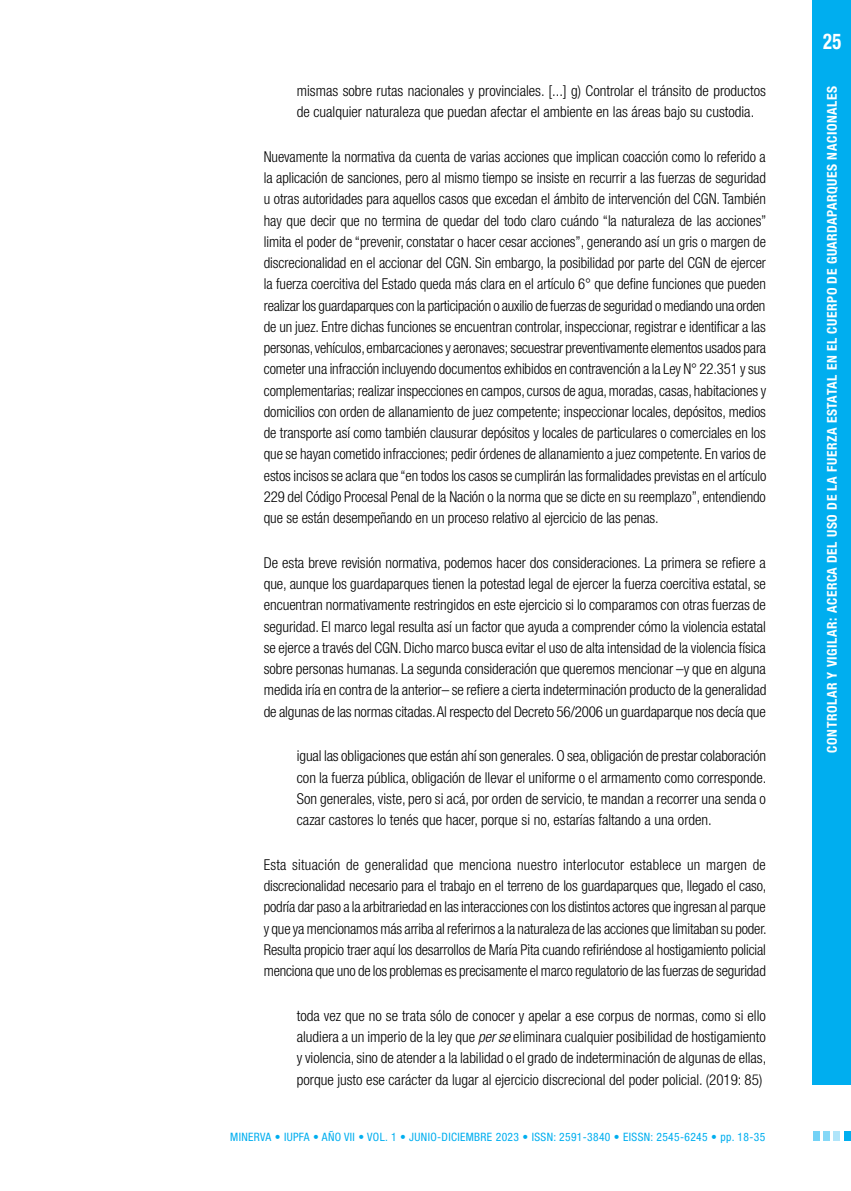
<style>
.page{position:relative;width:851px;height:1191px;background:#fff}
.page>*{position:absolute;margin:0;border:0;box-sizing:border-box;transform-origin:0 0}
.t1{font:700 condensed 21.75px "Helvetica Neue LT Std";color:#fff;scale:.85 1}
._00-TEXTO_GENERAL{font:300 condensed 15px/21.3px "Helvetica Neue LT Std";letter-spacing:-.01em;color:#000;text-align:justify}
._00-CITA_INTERNA{font:300 condensed 15px/21.3px "Helvetica Neue LT Std";color:#000;text-align:justify}
.t2{font:700 condensed 13.5px "Helvetica Neue LT Std";letter-spacing:.04em;color:#fff}
.t3{font:condensed 11.55px "Helvetica Neue LT Std";letter-spacing:.03em;color:#00aeef}
.s1{font-style:italic}
</style>
<div class="page">
<div style="left:812px;top:0;width:38px;height:1084px;background:#00aeef"></div>
<div style="left:822px;top:1131px;width:7px;height:10px;background:#85d8f7"></div>
<div style="left:833px;top:1131px;width:7px;height:10px;background:#b0e5fa"></div>
<div style="left:844px;top:1131px;width:6px;height:10px;background:#00aeef"></div>
<div style="left:812px;top:1131px;width:7px;height:10px;background:#73d2f6"></div>
<p class="_00-CITA_INTERNA" style="left:297px;top:80px;width:470px">mismas sobre rutas nacionales y provinciales. [...] g) Controlar el tránsito de productos de cualquier naturaleza que puedan afectar el ambiente en las áreas bajo su custodia.</p>
<p class="_00-TEXTO_GENERAL" style="left:264px;top:146px;width:504px">Nuevamente la normativa da cuenta de varias acciones que implican coacción como lo referido a la aplicación de sanciones, pero al mismo tiempo se insiste en recurrir a las fuerzas de seguridad u otras autoridades para aquellos casos que excedan el ámbito de intervención del CGN. También hay que decir que no termina de quedar del todo claro cuándo “la naturaleza de las acciones” limita el poder de “prevenir, constatar o hacer cesar acciones”, generando así un gris o margen de discrecionalidad en el accionar del CGN. Sin embargo, la posibilidad por parte del CGN de ejercer la fuerza coercitiva del Estado queda más clara en el artículo 6° que define funciones que pueden realizar los guardaparques con la participación o auxilio de fuerzas de seguridad o mediando una orden de un juez. Entre dichas funciones se encuentran controlar, inspeccionar, registrar e identificar a las personas, vehículos, embarcaciones y aeronaves; secuestrar preventivamente elementos usados para cometer una infracción incluyendo documentos exhibidos en contravención a la Ley N° 22.351 y sus complementarias; realizar inspecciones en campos, cursos de agua, moradas, casas, habitaciones y domicilios con orden de allanamiento de juez competente; inspeccionar locales, depósitos, medios de transporte así como también clausurar depósitos y locales de particulares o comerciales en los que se hayan cometido infracciones; pedir órdenes de allanamiento a juez competente. En varios de estos incisos se aclara que “en todos los casos se cumplirán las formalidades previstas en el artículo 229 del Código Procesal Penal de la Nación o la norma que se dicte en su reemplazo”, entendiendo que se están desempeñando en un proceso relativo al ejercicio de las penas.</p>
<p class="_00-TEXTO_GENERAL" style="left:264px;top:552px;width:504px">De esta breve revisión normativa, podemos hacer dos consideraciones. La primera se refiere a que, aunque los guardaparques tienen la potestad legal de ejercer la fuerza coercitiva estatal, se encuentran normativamente restringidos en este ejercicio si lo comparamos con otras fuerzas de seguridad. El marco legal resulta así un factor que ayuda a comprender cómo la violencia estatal se ejerce a través del CGN. Dicho marco busca evitar el uso de alta intensidad de la violencia física sobre personas humanas. La segunda consideración que queremos mencionar –y que en alguna medida iría en contra de la anterior– se refiere a cierta indeterminación producto de la generalidad de algunas de las normas citadas. Al respecto del Decreto 56/2006 un guardaparque nos decía que</p>
<p class="_00-CITA_INTERNA" style="left:297px;top:745px;width:471px">igual las obligaciones que están ahí son generales. O sea, obligación de prestar colaboración con la fuerza pública, obligación de llevar el uniforme o el armamento como corresponde.<br>Son generales, viste, pero si acá, por orden de servicio, te mandan a recorrer una senda o cazar castores lo tenés que hacer, porque si no, estarías faltando a una orden.</p>
<p class="_00-TEXTO_GENERAL" style="left:264px;top:853px;width:504px">Esta situación de generalidad que menciona nuestro interlocutor establece un margen de discrecionalidad necesario para el trabajo en el terreno de los guardaparques que, llegado el caso, podría dar paso a la arbitrariedad en las interacciones con los distintos actores que ingresan al parque y que ya mencionamos más arriba al referirnos a la naturaleza de las acciones que limitaban su poder.<br>Resulta propicio traer aquí los desarrollos de María Pita cuando refiriéndose al hostigamiento policial menciona que uno de los problemas es precisamente el marco regulatorio de las fuerzas de seguridad</p>
<p class="_00-CITA_INTERNA" style="left:297px;top:1004px;width:471px">toda vez que no se trata sólo de conocer y apelar a ese corpus de normas, como si ello aludiera a un imperio de la ley que <span class="s1">per se</span> eliminara cualquier posibilidad de hostigamiento y violencia, sino de atender a la labilidad o el grado de indeterminación de algunas de ellas, porque justo ese carácter da lugar al ejercicio discrecional del poder policial. (2019: 85)</p>
<p class="t3" style="left:230px;top:1130px;width:536px">MINERVA • IUPFA • AÑO VII • VOL. 1 • JUNIO-DICIEMBRE 2023 • ISSN: 2591-3840 • EISSN: 2545-6245 • pp. 18-35</p>
<h1 class="t1" style="left:823px;top:28px;width:23px">25</h1>
<p class="t2" style="left:823px;top:752px;width:668px;rotate:-90deg">CONTROLAR Y VIGILAR: ACERCA DEL USO DE LA FUERZA ESTATAL EN EL CUERPO DE GUARDAPARQUES NACIONALES</p>
</div>
